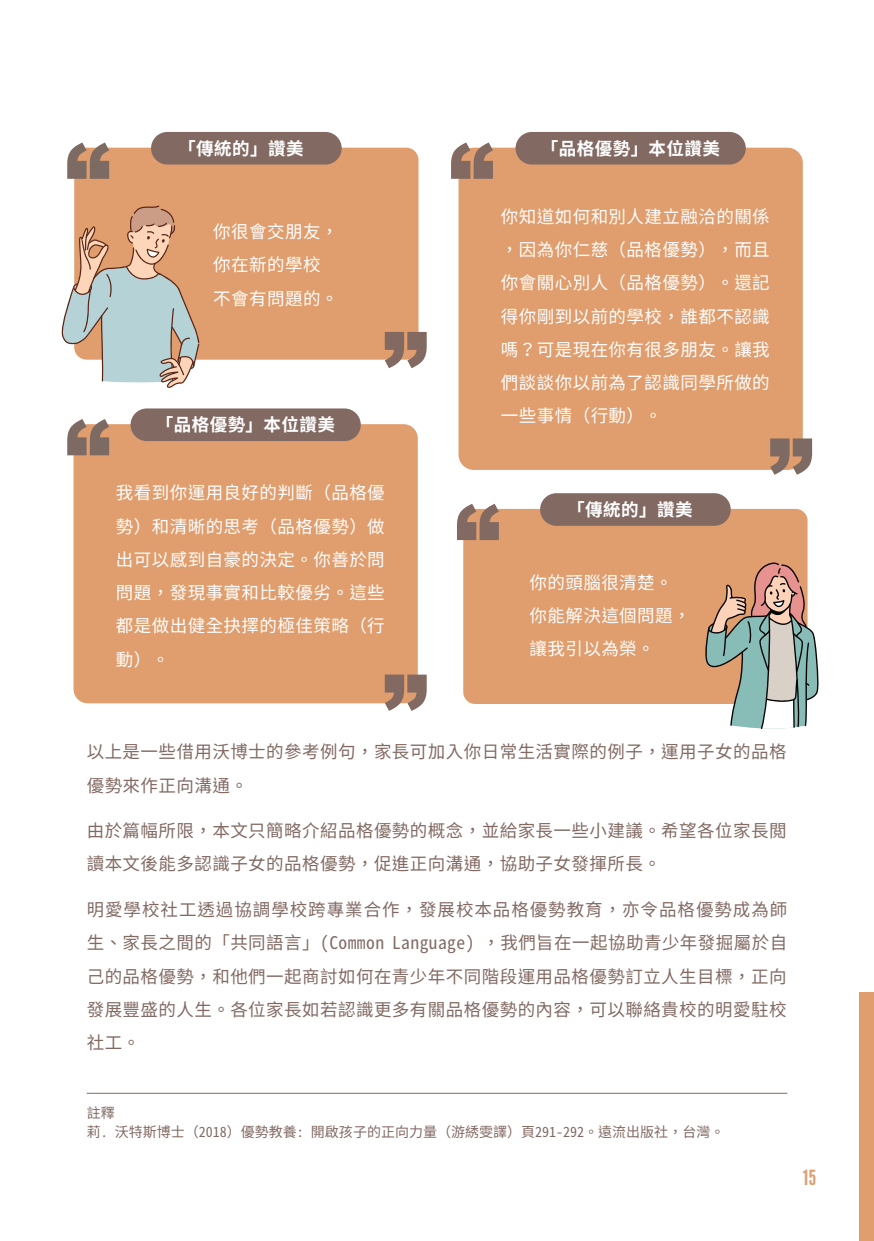
<style>
.page{position:relative;width:874px;height:1241px;background:#fff}
.page>*{position:absolute;margin:0;border:0;box-sizing:border-box;transform-origin:0 0}
.t1{font:900 91px "Arial";color:#826a63}
.t2{font:900 91px "Arial";color:#7d6b63}
.t3{font:17.5px/33.2px "Noto Sans Mono CJ Ktc";letter-spacing:.025em;color:#826a63}
.t4{font:17.5px/33.2px "Noto Sans Mono CJ Ktc";letter-spacing:.025em;color:#fff}
.t5{font:700 17.5px "Noto Sans Mono CJ Ktc";letter-spacing:.025em;color:#fff}
.t6{font:700 17.5px "Antonio";color:#e09d6d}
.t7{font:14px/19.2px "Noto Sans Mono CJ Ktc";color:#826a63}
</style>
<div class="page">
<div style="left:74px;top:148px;width:344px;height:211px;background:#e09d6d;border-radius:12px"></div>
<div style="left:458px;top:148px;width:344px;height:322px;background:#e09d6d;border-radius:15px"></div>
<div style="left:151px;top:132px;width:190px;height:32px;background:#826a63;border-radius:16px"></div>
<div style="left:515px;top:132px;width:230px;height:32px;background:#826a63;border-radius:16px"></div>
<div style="left:73px;top:424px;width:344px;height:279px;background:#e09d6d;border-radius:14px"></div>
<div style="left:463px;top:509px;width:344px;height:195px;background:#e09d6d;border-radius:12px"></div>
<div style="left:540px;top:493px;width:190px;height:32px;background:#826a63;border-radius:16px"></div>
<div style="left:130px;top:408px;width:230px;height:33px;background:#826a63;border-radius:16px"></div>
<div style="left:858px;top:992px;width:15px;height:248px;background:#e09d6d"></div>
<hr style="left:87px;top:1092px;width:699px;height:1px;background:#826a63">
<svg style="left:705px;top:560px;width:113px;height:169px"></svg>
<svg style="left:61px;top:205px;width:138px;height:183px"></svg>
<h1 class="t2" style="left:65px;top:110px;width:47px">“</h1>
<h1 class="t2" style="left:65px;top:386px;width:47px">“</h1>
<p class="t5" style="left:178px;top:138px;width:127px">「傳統的」讚美</p>
<p class="t5" style="left:540px;top:138px;width:180px">「品格優勢」本位讚美</p>
<h1 class="t1" style="left:448px;top:110px;width:47px">“</h1>
<p class="t4" style="left:213px;top:215px;width:127px">你很會交朋友，你在新的學校不會有問題的。</p>
<p class="t5" style="left:156px;top:415px;width:180px">「品格優勢」本位讚美</p>
<h1 class="t1" style="left:429px;top:400px;width:47px;rotate:-180deg">“</h1>
<p class="t4" style="left:500px;top:200px;width:270px;text-align:justify">你知道如何和別人建立融洽的關係，因為你仁慈（品格優勢），而且你會關心別人（品格優勢）。還記得你剛到以前的學校，誰都不認識嗎？可是現在你有很多朋友。讓我們談談你以前為了認識同學所做的一些事情（行動）。</p>
<h1 class="t2" style="left:814px;top:507px;width:47px;rotate:-180deg">“</h1>
<p class="t4" style="left:116px;top:476px;width:270px;text-align:justify">我看到你運用良好的判斷（品格優勢）和清晰的思考（品格優勢）做出可以感到自豪的決定。你善於問問題，發現事實和比較優劣。這些都是做出健全抉擇的極佳策略（行動）。</p>
<h1 class="t1" style="left:429px;top:743px;width:47px;rotate:-180deg">“</h1>
<h1 class="t1" style="left:454px;top:471px;width:47px">“</h1>
<p class="t5" style="left:567px;top:499px;width:127px">「傳統的」讚美</p>
<p class="t4" style="left:529px;top:566px;width:162px">你的頭腦很清楚。你能解決這個問題，讓我引以為榮。</p>
<p class="t3" style="left:87px;top:735px;width:701px">以上是一些借用沃博士的參考例句，家長可加入你日常生活實際的例子，運用子女的品格優勢來作正向溝通。</p>
<p class="t3" style="left:87px;top:814px;width:701px">由於篇幅所限，本文只簡略介紹品格優勢的概念，並給家長一些小建議。希望各位家長閲讀本文後能多認識子女的品格優勢，促進正向溝通，協助子女發揮所長。</p>
<p class="t3" style="left:87px;top:893px;width:701px;text-align:justify">明愛學校社工透過協調學校跨專業合作，發展校本品格優勢教育，亦令品格優勢成為師生、家長之間的「共同語言」(Common Language) ，我們旨在一起協助青少年發掘屬於自己的品格優勢，和他們一起商討如何在青少年不同階段運用品格優勢訂立人生目標，正向發展豐盛的人生。各位家長如若認識更多有關品格優勢的內容，可以聯絡貴校的明愛駐校社工。</p>
<p class="t7" style="left:87px;top:1102px;width:639px">註釋<br>莉. 沃特斯博士（2018）優勢教養: 開啟孩子的正向力量（游綉雯譯）頁291-292。遠流出版社，台灣。</p>
<p class="t6" style="left:802px;top:1164px;width:15px">15</p>
</div>
